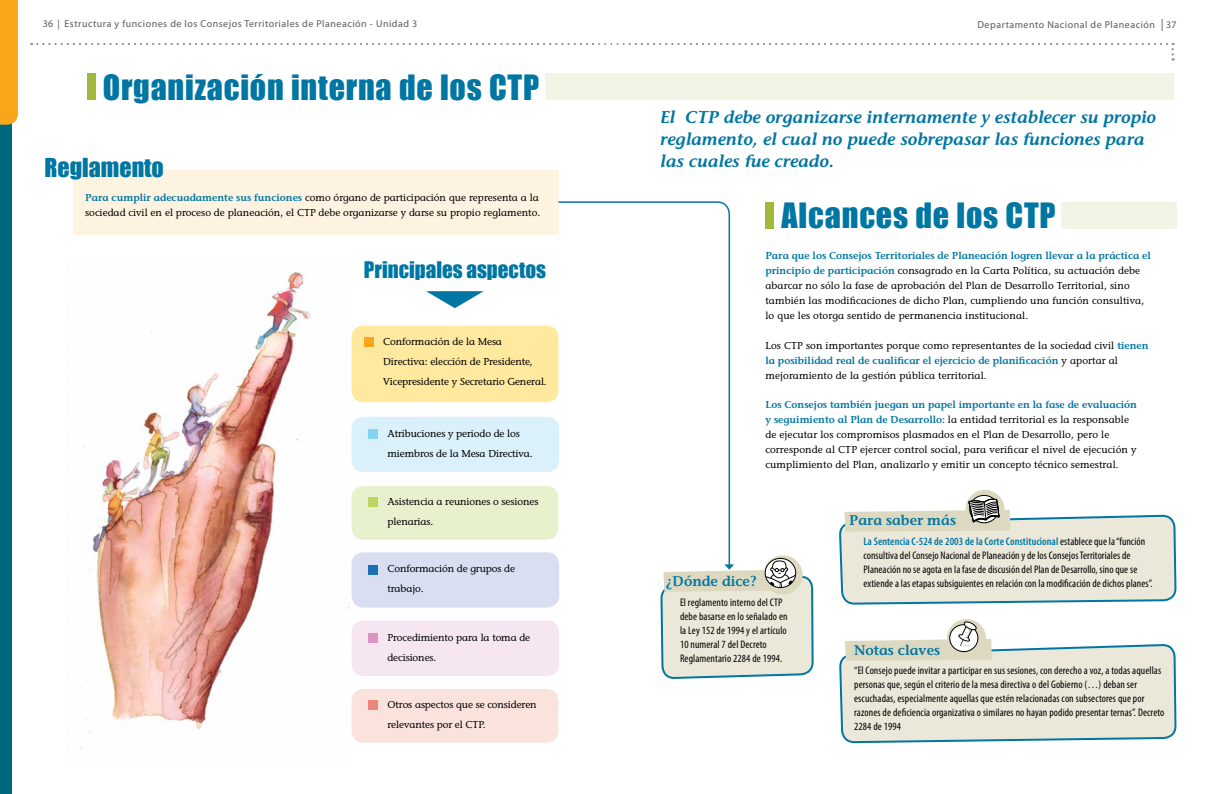
<style>
.page{position:relative;width:1219px;height:794px;background:#fff}
.page>*{position:absolute;margin:0;border:0;box-sizing:border-box;transform-origin:0 0}
.t1{font:32px "Impact";letter-spacing:.025em;color:#0076a3}
.t2{font:24px "Impact";color:#0076a3}
.t3{font:21px "Impact";color:#0076a3}
.t4{font:italic 600 17px/22px "Stone Informal";color:#0076a3}
.t5{font:600 14px "Stone Informal";color:#0076a3}
.t6{font:condensed 11px/14px "Myriad Pro";letter-spacing:.01em;color:#000}
.t7{font:10px/15px "Stone Informal";letter-spacing:.01em;color:#000}
.t8{font:10px/20px "Stone Informal";letter-spacing:-.01em;color:#000}
.t9{font:10px "Myriad Pro";letter-spacing:.05em;color:#58595b}
.s1{font-size:12px}
.s2{font-weight:600;color:#0076a3}
</style>
<div class="page">
<div style="left:0;top:0;width:12px;height:794px;background:#00677d"></div>
<svg style="left:0;top:0;width:18px;height:125px"></svg>
<img style="left:80px;top:271px;width:270px;height:478px">
<div style="left:545px;top:74px;width:629px;height:26px;background:#f2f4e6"></div>
<svg style="left:31px;top:43px;width:1143px;height:17px"></svg>
<svg style="left:661px;top:43px;width:154px;height:636px"></svg>
<div style="left:351px;top:325px;width:207px;height:77px;background:#ffe99e;border-radius:12px"></div>
<div style="left:364px;top:337px;width:10px;height:9px;background:#faa61a"></div>
<div style="left:351px;top:417px;width:208px;height:55px;background:#daf0fa;border-radius:12px"></div>
<div style="left:369px;top:429px;width:9px;height:10px;background:#84d4f1"></div>
<div style="left:351px;top:486px;width:207px;height:54px;background:#e8f1ce;border-radius:12px"></div>
<div style="left:369px;top:497px;width:9px;height:10px;background:#bad764"></div>
<div style="left:351px;top:620px;width:208px;height:56px;background:#f5e6f1;border-radius:12px"></div>
<div style="left:369px;top:633px;width:9px;height:9px;background:#dc94c0"></div>
<div style="left:351px;top:689px;width:207px;height:53px;background:#fbe3dd;border-radius:12px"></div>
<div style="left:369px;top:700px;width:9px;height:10px;background:#ed877c"></div>
<div style="left:73px;top:170px;width:485px;height:65px;background:#fef3e1"></div>
<div style="left:1061px;top:203px;width:115px;height:26px;background:#f2f4e6"></div>
<svg style="left:557px;top:201px;width:174px;height:360px"></svg>
<svg style="left:661px;top:555px;width:152px;height:123px"></svg>
<svg style="left:426px;top:291px;width:58px;height:17px"></svg>
<div style="left:351px;top:552px;width:208px;height:55px;background:#d9dff1;border-radius:12px"></div>
<div style="left:369px;top:565px;width:9px;height:9px;background:#1870b9"></div>
<svg style="left:840px;top:490px;width:337px;height:254px"></svg>
<svg style="left:840px;top:619px;width:336px;height:123px"></svg>
<div style="left:87px;top:74px;width:9px;height:26px;background:#a0b93b"></div>
<div style="left:765px;top:203px;width:9px;height:26px;background:#a0b93b"></div>
<p class="t9" style="left:43px;top:17px;width:376px">36 | Estructura y funciones de los Consejos Territoriales de Planeación - Unidad 3</p>
<p class="t9" style="left:977px;top:18px;width:201px">Departamento Nacional de Planeación <span class="s1">|</span> 37</p>
<h1 class="t1" style="left:103px;top:63px;width:438px">Organización interna de los CTP</h1>
<h2 class="t2" style="left:45px;top:149px;width:121px">Reglamento</h2>
<p class="t7" style="left:85px;top:190px;width:457px"><span class="s2">Para cumplir adecuadamente sus funciones</span> como órgano de participación que representa a la sociedad civil en el proceso de planeación, el CTP debe organizarse y darse su propio reglamento.</p>
<h3 class="t3" style="left:364px;top:254px;width:184px">Principales aspectos</h3>
<p class="t8" style="left:383px;top:331px;width:165px">Conformación de la Mesa<br>Directiva: elección de presidente, vicepresidente y Secretario General.</p>
<p class="t8" style="left:387px;top:423px;width:147px">Atribuciones y periodo de los miembros de la Mesa Directiva.</p>
<p class="t8" style="left:387px;top:491px;width:152px">Asistencia a reuniones o sesiones plenarias.</p>
<p class="t8" style="left:387px;top:559px;width:129px">Conformación de grupos de trabajo.</p>
<p class="t8" style="left:387px;top:627px;width:144px">Procedimiento para la toma de decisiones.</p>
<p class="t8" style="left:387px;top:694px;width:151px">Otros aspectos que se consideren relevantes por el CTP.</p>
<h3 class="t4" style="left:660px;top:106px;width:497px">El CTP debe organizarse internamente y establecer su propio reglamento, el cual no puede sobrepasar las funciones para las cuales fue creado.</h3>
<h1 class="t1" style="left:782px;top:191px;width:276px">Alcances de los CTP</h1>
<p class="t7" style="left:765px;top:248px;width:387px"><span class="s2">Para que los Consejos Territoriales de Planeación logren llevar a la práctica el principio de participación</span> consagrado en la Carta Política, su actuación debe abarcar no sólo la fase de aprobación del plan de desarrollo territorial, sino también las modificaciones de dicho plan, cumpliendo una función consultiva, lo que les otorga sentido de permanencia institucional.</p>
<p class="t7" style="left:765px;top:337px;width:385px">Los CTP son importantes porque como representantes de la sociedad civil <span class="s2">tienen la posibilidad real de cualificar el ejercicio de planificación</span> y aportar al mejoramiento de la gestión pública territorial.</p>
<p class="t7" style="left:765px;top:397px;width:373px"><span class="s2">Los Consejos también juegan un papel importante en la fase de evaluación y seguimiento al plan de desarrollo:</span> la entidad territorial es la responsable de ejecutar los compromisos plasmados en el plan de desarrollo, pero le corresponde al CTP ejercer control social, para verificar el nivel de ejecución y cumplimiento del plan, analizarlo y emitir un concepto técnico semestral.</p>
<h3 class="t5" style="left:666px;top:573px;width:92px">¿Dónde dice?</h3>
<p class="t6" style="left:680px;top:595px;width:109px">El reglamento interno del CTP debe basarse en lo señalado en la Ley 152 de 1994 y el artículo<br>10 numeral 7 del Decreto<br>Reglamentario 2284 de 1994.</p>
<h3 class="t5" style="left:849px;top:512px;width:108px">Para saber más</h3>
<p class="t6" style="left:863px;top:534px;width:291px"><span class="s2">La Sentencia C-524 de 2003 de la Corte Constitucional</span> establece que la “función consultiva del Consejo Nacional de Planeación y de los Consejos Territoriales de Planeación no se agota en la fase de discusión del Plan de Desarrollo, sino que se extiende a las etapas subsiguientes en relación con la modificación de dichos planes”.</p>
<h3 class="t5" style="left:854px;top:641px;width:87px">Notas claves</h3>
<p class="t6" style="left:854px;top:663px;width:312px">“El Consejo puede invitar a participar en sus sesiones, con derecho a voz, a todas aquellas personas que, según el criterio de la mesa directiva o del Gobierno (…) deban ser escuchadas, especialmente aquellas que estén relacionadas con subsectores que por razones de deficiencia organizativa o similares no hayan podido presentar ternas”. Decreto 2284 de 1994</p>
</div>
